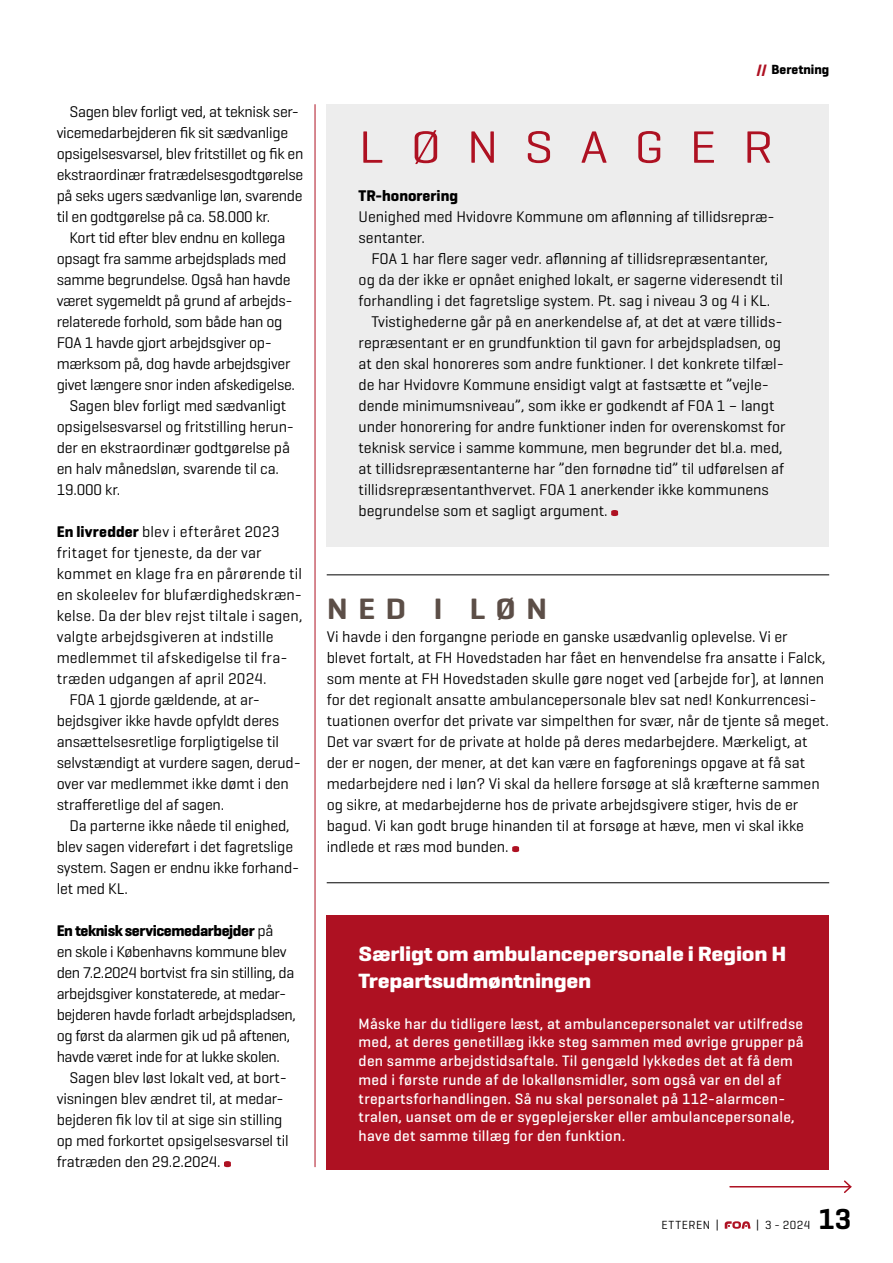
<style>
.page{position:relative;width:893px;height:1263px;background:#fff}
.page>*{position:absolute;margin:0;border:0;box-sizing:border-box;transform-origin:0 0}
.t1{font:46.05px "Geogrotesque";letter-spacing:.5em;color:#ae1122;scale:1.13 1}
.t2{font:600 30px "Geogrotesque";letter-spacing:.3em;color:#5c4e47;scale:1.13 1}
.t3{font:600 29.4px "Geogrotesque";color:#000}
.t4{font:700 21px/26.8px "Geogrotesque";letter-spacing:-.01em;color:#fff;scale:1.13 1}
.t5{font:15.75px/21px "Geogrotesque";color:#000}
.t6{font:15.75px/21px "Geogrotesque";letter-spacing:-.02em;color:#000}
.t7{font:15.75px/21px "Geogrotesque";letter-spacing:-.025em;color:#000}
.t8{font:15.75px "Geogrotesque";letter-spacing:.025em;color:#000}
.t9{font:15.75px "Geogrotesque";letter-spacing:.02em;color:#000}
.t10{font:700 15.75px "Geogrotesque";color:#000}
.t11{font:500 15.3px/18.8px "Geogrotesque";letter-spacing:.02em;color:#fff}
.t12{font:700 13.5px "Geogrotesque";color:#000}
.t13{font:12px "Geogrotesque";letter-spacing:.04em;color:#000}
.s1{font-weight:700}
.s2{color:#ae1122}
</style>
<div class="page">
<svg style="left:725px;top:1221px;width:26px;height:8px"></svg>
<hr style="left:730px;top:1186px;width:121px;height:1px;background:#ae1122">
<svg style="left:842px;top:1180px;width:10px;height:13px"></svg>
<hr style="left:315px;top:105px;width:1px;height:1062px;background:#ae1122">
<svg style="left:224px;top:1161px;width:7px;height:6px"></svg>
<div style="left:327px;top:104px;width:502px;height:442px;background:#ededed"></div>
<svg style="left:611px;top:510px;width:7px;height:6px"></svg>
<div style="left:327px;top:915px;width:502px;height:254px;background:#ae1122"></div>
<svg style="left:512px;top:846px;width:7px;height:6px"></svg>
<hr style="left:327px;top:882px;width:502px;height:1px;background:#000">
<hr style="left:327px;top:574px;width:502px;height:1px;background:#000">
<p class="t6" style="left:57px;top:101px;width:248px;text-indent:13px">Sagen blev forligt ved, at teknisk ser&shy;vicemedarbejderen fik sit sædvanlige opsigelsesvarsel, blev fritstillet og fik en ekstraordinær fratrædelsesgodtgørelse på seks ugers sædvanlige løn, svarende til en godtgørelse på ca. 58.000 kr.</p>
<p class="t6" style="left:69px;top:227px;width:218px">Kort tid efter blev endnu en kollega</p>
<p class="t6" style="left:57px;top:248px;width:231px">opsagt fra samme arbejdsplads med</p>
<p class="t6" style="left:57px;top:269px;width:235px">samme begrundelse. Også han havde</p>
<p class="t6" style="left:57px;top:290px;width:237px">været sygemeldt på grund af arbejds-</p>
<p class="t6" style="left:57px;top:311px;width:227px">relaterede forhold, som både han og</p>
<p class="t6" style="left:57px;top:332px;width:217px">FOA 1 havde gjort arbejdsgiver op-</p>
<p class="t6" style="left:57px;top:353px;width:235px">mærksom på, dog havde arbejdsgiver</p>
<p class="t6" style="left:57px;top:374px;width:240px">givet længere snor inden afskedigelse.</p>
<p class="t5" style="left:69px;top:395px;width:218px">Sagen blev forligt med sædvanligt</p>
<p class="t5" style="left:57px;top:416px;width:239px">opsigelsesvarsel og fritstilling herun-</p>
<p class="t5" style="left:57px;top:437px;width:235px">der en ekstraordinær godtgørelse på</p>
<p class="t5" style="left:57px;top:458px;width:224px">en halv månedsløn, svarende til ca.</p>
<p class="t5" style="left:57px;top:479px;width:65px">19.000 kr.</p>
<p class="t8" style="left:57px;top:522px;width:224px"><span class="s1">En livredder</span> blev i efteråret 2023</p>
<p class="t9" style="left:57px;top:543px;width:207px">fritaget for tjeneste, da der var</p>
<p class="t5" style="left:57px;top:563px;width:247px">kommet en klage fra en pårørende til</p>
<p class="t5" style="left:57px;top:584px;width:247px">en skoleelev for blufærdighedskræn-</p>
<p class="t5" style="left:57px;top:605px;width:247px">kelse. Da der blev rejst tiltale i sagen,</p>
<p class="t5" style="left:57px;top:626px;width:218px">valgte arbejdsgiveren at indstille</p>
<p class="t5" style="left:57px;top:647px;width:232px">medlemmet til afskedigelse til fra-</p>
<p class="t5" style="left:57px;top:668px;width:212px">træden udgangen af april 2024.</p>
<p class="t5" style="left:69px;top:689px;width:192px">FOA 1 gjorde gældende, at ar-</p>
<p class="t5" style="left:57px;top:710px;width:224px">bejdsgiver ikke havde opfyldt deres</p>
<p class="t5" style="left:57px;top:731px;width:224px">ansættelsesretlige forpligtigelse til</p>
<p class="t5" style="left:57px;top:752px;width:246px">selvstændigt at vurdere sagen, derud-</p>
<p class="t5" style="left:57px;top:773px;width:234px">over var medlemmet ikke dømt i den</p>
<p class="t5" style="left:57px;top:793px;width:169px">strafferetlige del af sagen.</p>
<p class="t5" style="left:69px;top:814px;width:222px">Da parterne ikke nåede til enighed,</p>
<p class="t5" style="left:57px;top:835px;width:238px">blev sagen videreført i det fagretslige</p>
<p class="t5" style="left:57px;top:856px;width:244px">system. Sagen er endnu ikke forhand-</p>
<p class="t5" style="left:57px;top:877px;width:73px">let med KL.</p>
<p class="t7" style="left:57px;top:919px;width:241px"><span class="s1">En teknisk servicemedarbejder</span> på<br>en skole i Københavns kommune blev den 7.2.2024 bortvist fra sin stilling, da arbejdsgiver konstaterede, at medar&shy;bejderen havde forladt arbejdspladsen, og først da alarmen gik ud på aftenen, havde været inde for at lukke skolen.</p>
<p class="t5" style="left:57px;top:1066px;width:234px;text-indent:13px">Sagen blev løst lokalt ved, at bort&shy;visningen blev ændret til, at medar&shy;bejderen fik lov til at sige sin stilling op med forkortet opsigelsesvarsel til fratræden den 29.2.2024.</p>
<p class="t12" style="left:757px;top:61px;width:74px"><span class="s2">//</span> Beretning</p>
<h1 class="t1" style="left:359px;top:118px;width:369px">LØNSAGER</h1>
<p class="t10" style="left:359px;top:186px;width:101px">TR-honorering</p>
<p class="t5" style="left:359px;top:206px;width:418px">Uenighed med Hvidovre Kommune om aflønning af tillidsrepræ&shy;sentanter.</p>
<p class="t5" style="left:371px;top:248px;width:398px">FOA 1 har flere sager vedr. aflønning af tillidsrepræsentanter,</p>
<p class="t5" style="left:359px;top:269px;width:426px">og da der ikke er opnået enighed lokalt, er sagerne videresendt til</p>
<p class="t5" style="left:359px;top:290px;width:413px">forhandling i det fagretslige system. Pt. sag i niveau 3 og 4 i KL.</p>
<p class="t5" style="left:371px;top:311px;width:413px">Tvistighederne går på en anerkendelse af, at det at være tillids-</p>
<p class="t5" style="left:359px;top:332px;width:424px">repræsentant er en grundfunktion til gavn for arbejdspladsen, og</p>
<p class="t5" style="left:359px;top:353px;width:427px">at den skal honoreres som andre funktioner. I det konkrete tilfæl-</p>
<p class="t5" style="left:359px;top:374px;width:412px">de har Hvidovre Kommune ensidigt valgt at fastsætte et ”vejle-</p>
<p class="t5" style="left:359px;top:395px;width:418px">dende minimumsniveau”, som ikke er godkendt af FOA 1 – langt</p>
<p class="t5" style="left:359px;top:416px;width:429px">under honorering for andre funktioner inden for overenskomst for</p>
<p class="t5" style="left:359px;top:437px;width:426px">teknisk service i samme kommune, men begrunder det bl.a. med,</p>
<p class="t5" style="left:359px;top:458px;width:427px">at tillidsrepræsentanterne har ”den fornødne tid” til udførelsen af</p>
<p class="t5" style="left:359px;top:479px;width:412px">tillidsrepræsentanthvervet. FOA 1 anerkender ikke kommunens</p>
<p class="t5" style="left:359px;top:500px;width:251px">begrundelse som et sagligt argument.</p>
<h2 class="t2" style="left:327px;top:590px;width:197px">NED I LØN</h2>
<p class="t5" style="left:327px;top:626px;width:504px">Vi havde i den forgangne periode en ganske usædvanlig oplevelse. Vi er blevet fortalt, at FH Hovedstaden har fået en henvendelse fra ansatte i Falck, som mente at FH Hovedstaden skulle gøre noget ved (arbejde for), at lønnen for det regionalt ansatte ambulancepersonale blev sat ned! Konkurrencesi&shy;tuationen overfor det private var simpelthen for svær, når de tjente så meget.<br>Det var svært for de private at holde på deres medarbejdere. Mærkeligt, at der er nogen, der mener, at det kan være en fagforenings opgave at få sat medarbejdere ned i løn? Vi skal da hellere forsøge at slå kræfterne sammen og sikre, at medarbejderne hos de private arbejdsgivere stiger, hvis de er bagud. Vi kan godt bruge hinanden til at forsøge at hæve, men vi skal ikke indlede et ræs mod bunden.</p>
<h3 class="t4" style="left:359px;top:940px;width:380px">Særligt om ambulancepersonale i Region H<br>Trepartsudmøntningen</h3>
<p class="t11" style="left:359px;top:1014px;width:447px">Måske har du tidligere læst, at ambulancepersonalet var utilfredse med, at deres genetillæg ikke steg sammen med øvrige grupper på den samme arbejdstidsaftale. Til gengæld lykkedes det at få dem med i første runde af de lokallønsmidler, som også var en del af trepartsforhandlingen. Så nu skal personalet på 112-alarmcen&shy;tralen, uanset om de er sygeplejersker eller ambulancepersonale, have det samme tillæg for den funktion.</p>
<p class="t13" style="left:661px;top:1217px;width:59px">ETTEREN |</p>
<p class="t13" style="left:756px;top:1217px;width:56px">| 3 - 2024</p>
<h3 class="t3" style="left:818px;top:1200px;width:35px">13</h3>
</div>
